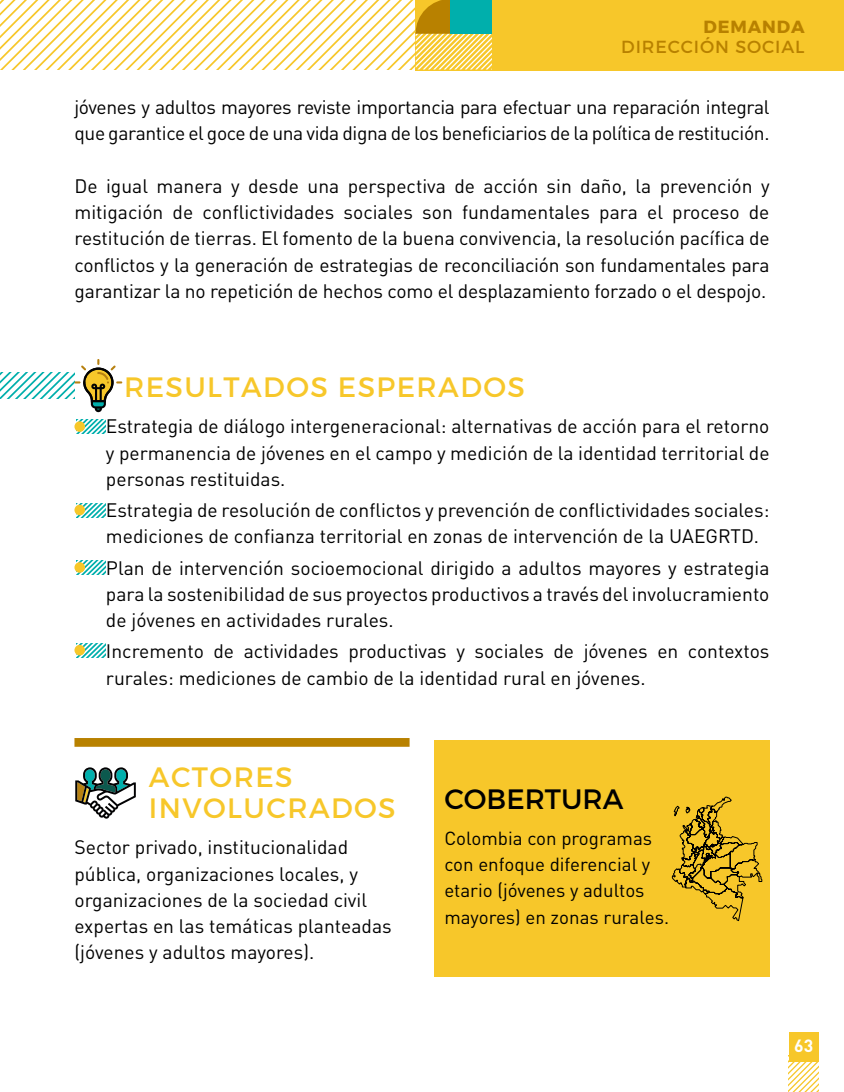
<style>
.page{position:relative;width:844px;height:1092px;background:#fff}
.page>*{position:absolute;margin:0;border:0;box-sizing:border-box;transform-origin:0 0}
.t1{font:28px/31.5px "Montserrat";letter-spacing:.05em;color:#f7c72a}
.t2{font:28px "Montserrat";color:#000}
.t3{font:19.25px/26.2px "DINOT";color:#000;text-align:justify}
.t4{font:19.25px/26.2px "DINOT";letter-spacing:-.02em;color:#000}
.t5{font:18.72px/26.2px "DINOT";color:#000}
.t6{font:17.5px "Montserrat";letter-spacing:.05em;color:#b88100}
.t7{font:700 17.5px "Montserrat";letter-spacing:.05em;color:#b88100}
.t8{font:700 17.5px "DINOT";color:#fff}
</style>
<div class="page">
<div style="left:415px;top:0;width:428px;height:71px;background:#f7c72a"></div>
<svg style="left:0;top:0;width:492px;height:69px"></svg>
<div style="left:450px;top:0;width:42px;height:34px;background:#00afac"></div>
<svg style="left:788px;top:1061px;width:30px;height:30px"></svg>
<div style="left:788px;top:1031px;width:30px;height:30px;background:#f7c72a"></div>
<div style="left:74px;top:738px;width:335px;height:8px;background:#b88100"></div>
<div style="left:434px;top:740px;width:335px;height:237px;background:#f7c72a"></div>
<svg style="left:671px;top:796px;width:91px;height:125px"></svg>
<svg style="left:77px;top:420px;width:28px;height:14px"></svg>
<div style="left:74px;top:421px;width:11px;height:11px;background:#f7c72a;border-radius:50%"></div>
<svg style="left:77px;top:503px;width:28px;height:14px"></svg>
<div style="left:74px;top:504px;width:11px;height:11px;background:#f7c72a;border-radius:50%"></div>
<svg style="left:77px;top:560px;width:28px;height:14px"></svg>
<div style="left:74px;top:562px;width:11px;height:10px;background:#f7c72a;border-radius:50%"></div>
<svg style="left:77px;top:643px;width:28px;height:14px"></svg>
<div style="left:74px;top:645px;width:11px;height:10px;background:#f7c72a;border-radius:50%"></div>
<svg style="left:75px;top:767px;width:61px;height:51px"></svg>
<svg style="left:0;top:359px;width:122px;height:53px"></svg>
<p class="t7" style="left:703px;top:13px;width:103px">DEMANDA</p>
<p class="t6" style="left:621px;top:36px;width:185px">DIRECCIÓN SOCIAL</p>
<p class="t4" style="left:74px;top:94px;width:696px">jóvenes y adultos mayores reviste importancia para efectuar una reparación integral que garantice el goce de una vida digna de los beneficiarios de la política de restitución.</p>
<p class="t3" style="left:74px;top:172px;width:696px">De igual manera y desde una perspectiva de acción sin daño, la prevención y mitigación de conflictividades sociales son fundamentales para el proceso de restitución de tierras. El fomento de la buena convivencia, la resolución pacífica de conflictos y la generación de estrategias de reconciliación son fundamentales para garantizar la no repetición de hechos como el desplazamiento forzado o el despojo.</p>
<h1 class="t1" style="left:124px;top:371px;width:402px">RESULTADOS ESPERADOS</h1>
<p class="t3" style="left:106px;top:413px;width:665px;text-indent:-31px">• Estrategia de diálogo intergeneracional: alternativas de acción para el retorno y permanencia de jóvenes en el campo y medición de la identidad territorial de personas restituidas.</p>
<p class="t3" style="left:106px;top:496px;width:664px;text-indent:-31px">• Estrategia de resolución de conflictos y prevención de conflictividades sociales: mediciones de confianza territorial en zonas de intervención de la UAEGRTD.</p>
<p class="t3" style="left:106px;top:554px;width:665px;text-indent:-31px">• Plan de intervención socioemocional dirigido a adultos mayores y estrategia para la sostenibilidad de sus proyectos productivos a través del involucramiento de jóvenes en actividades rurales.</p>
<p class="t3" style="left:106px;top:638px;width:664px;text-indent:-31px">• Incremento de actividades productivas y sociales de jóvenes en contextos rurales: mediciones de cambio de la identidad rural en jóvenes.</p>
<h1 class="t1" style="left:149px;top:760px;width:248px">ACTORES<br>INVOLUCRADOS</h1>
<p class="t3" style="left:74px;top:833px;width:318px;text-align:left">Sector privado, institucionalidad pública, organizaciones locales, y organizaciones de la sociedad civil expertas en las temáticas planteadas (jóvenes y adultos mayores).</p>
<h1 class="t2" style="left:444px;top:781px;width:181px">COBERTURA</h1>
<p class="t5" style="left:444px;top:824px;width:226px">Colombia con programas con enfoque diferencial y etario (jóvenes y adultos mayores) en zonas rurales.</p>
<p class="t8" style="left:794px;top:1033px;width:21px">63</p>
</div>
